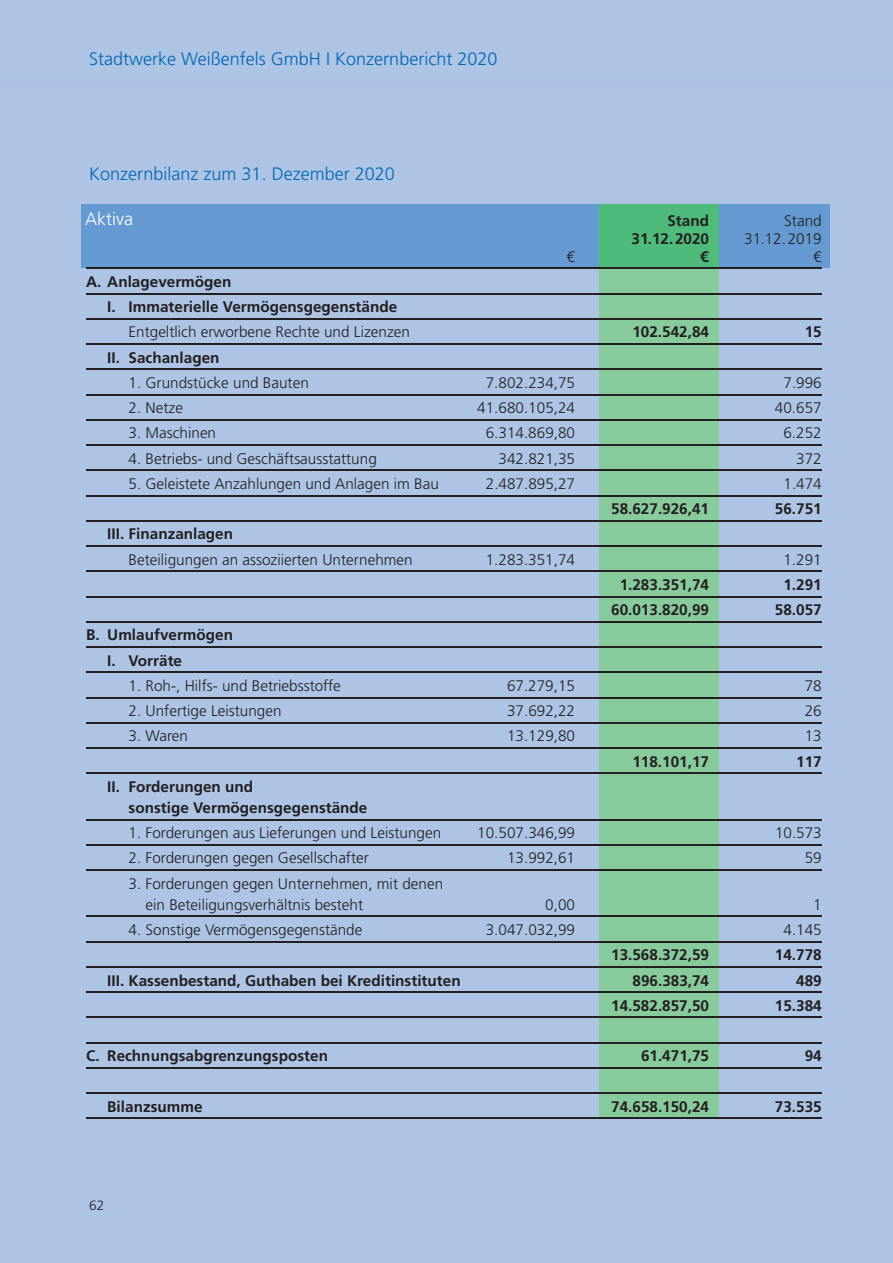
<style>
.page{position:relative;width:893px;height:1263px;background:#adc4e5}
.page>*{position:absolute;margin:0;border:0;box-sizing:border-box;transform-origin:0 0}
.t1{font:300 18px "Frutiger";color:#0166b3}
.t2{font:300 18px "Frutiger";color:#fff}
.t3{font:300 15.3px/21px "Frutiger";color:#231f20}
.t4{font:700 15.3px/25.2px "Frutiger";color:#231f20}
.t5{font:15.3px "Sparkasse Lt";color:#231f20}
.t6{font:700 15.3px "Sparkasse Rg";color:#231f20}
.t7{font:300 13.5px "Frutiger";color:#231f20}
</style>
<div class="page">
<div style="left:81px;top:204px;width:749px;height:64px;background:#6599d1"></div>
<div style="left:600px;top:204px;width:119px;height:914px;background:#87cb9c"></div>
<div style="left:600px;top:204px;width:119px;height:64px;background:#4ebb7a"></div>
<hr style="left:86px;top:267px;width:736px;height:1px;background:#231f20">
<hr style="left:86px;top:293px;width:736px;height:1px;background:#231f20">
<hr style="left:86px;top:318px;width:736px;height:2px;background:#231f20">
<hr style="left:86px;top:343px;width:736px;height:2px;background:#231f20">
<hr style="left:86px;top:369px;width:736px;height:1px;background:#231f20">
<hr style="left:86px;top:394px;width:736px;height:1px;background:#231f20">
<hr style="left:86px;top:419px;width:736px;height:2px;background:#231f20">
<hr style="left:86px;top:444px;width:736px;height:2px;background:#231f20">
<hr style="left:86px;top:470px;width:736px;height:1px;background:#231f20">
<hr style="left:86px;top:495px;width:736px;height:1px;background:#231f20">
<hr style="left:86px;top:520px;width:736px;height:2px;background:#231f20">
<hr style="left:86px;top:545px;width:736px;height:2px;background:#231f20">
<hr style="left:86px;top:571px;width:736px;height:1px;background:#231f20">
<hr style="left:86px;top:596px;width:736px;height:1px;background:#231f20">
<hr style="left:86px;top:621px;width:736px;height:2px;background:#231f20">
<hr style="left:86px;top:646px;width:736px;height:2px;background:#231f20">
<hr style="left:86px;top:672px;width:736px;height:1px;background:#231f20">
<hr style="left:86px;top:697px;width:736px;height:1px;background:#231f20">
<hr style="left:86px;top:722px;width:736px;height:2px;background:#231f20">
<hr style="left:86px;top:747px;width:736px;height:2px;background:#231f20">
<hr style="left:86px;top:773px;width:736px;height:1px;background:#231f20">
<hr style="left:86px;top:819px;width:736px;height:1px;background:#231f20">
<hr style="left:86px;top:844px;width:736px;height:2px;background:#231f20">
<hr style="left:86px;top:869px;width:736px;height:2px;background:#231f20">
<hr style="left:86px;top:916px;width:736px;height:1px;background:#231f20">
<hr style="left:86px;top:941px;width:736px;height:1px;background:#231f20">
<hr style="left:86px;top:966px;width:736px;height:2px;background:#231f20">
<hr style="left:86px;top:991px;width:736px;height:2px;background:#231f20">
<hr style="left:86px;top:1017px;width:736px;height:1px;background:#231f20">
<hr style="left:86px;top:1042px;width:736px;height:1px;background:#231f20">
<hr style="left:86px;top:1067px;width:736px;height:2px;background:#231f20">
<hr style="left:86px;top:1092px;width:736px;height:2px;background:#231f20">
<hr style="left:86px;top:1118px;width:736px;height:1px;background:#231f20">
<p class="t1" style="left:89px;top:49px;width:410px">Stadtwerke Weißenfels GmbH I Konzernbericht 2020</p>
<p class="t1" style="left:89px;top:164px;width:307px">Konzernbilanz zum 31. Dezember 2020</p>
<p class="t2" style="left:85px;top:209px;width:49px">Aktiva</p>
<p class="t4" style="left:667px;top:208px;width:43px">Stand</p>
<p class="t3" style="left:784px;top:210px;width:39px">Stand</p>
<p class="t4" style="left:632px;top:226px;width:79px">31.12.2020</p>
<p class="t3" style="left:744px;top:228px;width:79px">31.12.2019</p>
<p class="t5" style="left:566px;top:247px;width:10px">€</p>
<p class="t6" style="left:700px;top:246px;width:11px">€</p>
<p class="t5" style="left:813px;top:247px;width:10px">€</p>
<p class="t4" style="left:107px;top:269px;width:291px;text-indent:-21px">A. Anlagevermögen<br>I. Immaterielle Vermögensgegenstände</p>
<p class="t3" style="left:129px;top:322px;width:283px">Entgeltlich erworbene Rechte und Lizenzen</p>
<p class="t4" style="left:632px;top:319px;width:78px">102.542,84</p>
<p class="t4" style="left:805px;top:319px;width:19px">15</p>
<p class="t4" style="left:107px;top:345px;width:114px">II. Sachanlagen</p>
<p class="t3" style="left:129px;top:372px;width:182px">1. Grundstücke und Bauten</p>
<p class="t3" style="left:486px;top:372px;width:91px">7.802.234,75</p>
<p class="t3" style="left:783px;top:372px;width:40px">7.996</p>
<p class="t3" style="left:129px;top:397px;width:56px">2. Netze</p>
<p class="t3" style="left:477px;top:397px;width:99px">41.680.105,24</p>
<p class="t3" style="left:775px;top:397px;width:48px">40.657</p>
<p class="t3" style="left:129px;top:423px;width:89px">3. Maschinen</p>
<p class="t3" style="left:486px;top:423px;width:91px">6.314.869,80</p>
<p class="t3" style="left:783px;top:423px;width:40px">6.252</p>
<p class="t3" style="left:129px;top:448px;width:250px">4. Betriebs- und Geschäftsausstattung</p>
<p class="t3" style="left:499px;top:448px;width:78px">342.821,35</p>
<p class="t3" style="left:796px;top:448px;width:27px">372</p>
<p class="t3" style="left:129px;top:473px;width:312px">5. Geleistete Anzahlungen und Anlagen im Bau</p>
<p class="t3" style="left:486px;top:473px;width:91px">2.487.895,27</p>
<p class="t3" style="left:783px;top:473px;width:40px">1.474</p>
<p class="t4" style="left:611px;top:496px;width:99px">58.627.926,41</p>
<p class="t4" style="left:775px;top:496px;width:48px">56.751</p>
<p class="t4" style="left:107px;top:521px;width:127px">III. Finanzanlagen</p>
<p class="t3" style="left:129px;top:549px;width:286px">Beteiligungen an assoziierten Unternehmen</p>
<p class="t3" style="left:486px;top:549px;width:91px">1.283.351,74</p>
<p class="t3" style="left:783px;top:549px;width:40px">1.291</p>
<p class="t4" style="left:620px;top:572px;width:91px">1.283.351,74</p>
<p class="t4" style="left:783px;top:572px;width:40px">1.291</p>
<p class="t4" style="left:611px;top:597px;width:99px">60.013.820,99</p>
<p class="t4" style="left:775px;top:597px;width:48px">58.057</p>
<p class="t4" style="left:107px;top:622px;width:127px;text-indent:-21px">B. Umlaufvermögen<br>I. Vorräte</p>
<p class="t3" style="left:129px;top:675px;width:214px">1. Roh-, Hilfs- und Betriebsstoffe</p>
<p class="t3" style="left:507px;top:675px;width:70px">67.279,15</p>
<p class="t3" style="left:805px;top:675px;width:19px">78</p>
<p class="t3" style="left:129px;top:700px;width:155px">2. Unfertige Leistungen</p>
<p class="t3" style="left:507px;top:700px;width:70px">37.692,22</p>
<p class="t3" style="left:805px;top:700px;width:19px">26</p>
<p class="t3" style="left:129px;top:726px;width:61px">3. Waren</p>
<p class="t3" style="left:507px;top:726px;width:70px">13.129,80</p>
<p class="t3" style="left:805px;top:726px;width:19px">13</p>
<p class="t4" style="left:632px;top:749px;width:78px">118.101,17</p>
<p class="t4" style="left:796px;top:749px;width:27px">117</p>
<p class="t4" style="left:129px;top:776px;width:240px;line-height:21px;text-indent:-21px">II. Forderungen und<br>sonstige Vermögensgegenstände</p>
<p class="t3" style="left:129px;top:822px;width:314px">1. Forderungen aus Lieferungen und Leistungen</p>
<p class="t3" style="left:477px;top:822px;width:99px">10.507.346,99</p>
<p class="t3" style="left:775px;top:822px;width:48px">10.573</p>
<p class="t3" style="left:129px;top:848px;width:242px">2. Forderungen gegen Gesellschafter</p>
<p class="t3" style="left:507px;top:848px;width:70px">13.992,61</p>
<p class="t3" style="left:805px;top:848px;width:19px">59</p>
<p class="t3" style="left:146px;top:873px;width:299px;text-indent:-17px">3. Forderungen gegen Unternehmen, mit denen ein Beteiligungsverhältnis besteht</p>
<p class="t3" style="left:545px;top:894px;width:31px">0,00</p>
<p class="t3" style="left:813px;top:894px;width:10px">1</p>
<p class="t3" style="left:129px;top:919px;width:235px">4. Sonstige Vermögensgegenstände</p>
<p class="t3" style="left:486px;top:919px;width:91px">3.047.032,99</p>
<p class="t3" style="left:783px;top:919px;width:40px">4.145</p>
<p class="t4" style="left:611px;top:942px;width:99px">13.568.372,59</p>
<p class="t4" style="left:775px;top:942px;width:48px">14.778</p>
<p class="t4" style="left:107px;top:967px;width:355px">III. Kassenbestand, Guthaben bei Kreditinstituten</p>
<p class="t4" style="left:633px;top:967px;width:78px">896.383,74</p>
<p class="t4" style="left:796px;top:967px;width:27px">489</p>
<p class="t4" style="left:611px;top:993px;width:99px">14.582.857,50</p>
<p class="t4" style="left:775px;top:993px;width:48px">15.384</p>
<p class="t4" style="left:86px;top:1043px;width:243px">C. Rechnungsabgrenzungsposten</p>
<p class="t4" style="left:641px;top:1043px;width:70px">61.471,75</p>
<p class="t4" style="left:805px;top:1043px;width:19px">94</p>
<p class="t4" style="left:107px;top:1094px;width:97px">Bilanzsumme</p>
<p class="t4" style="left:611px;top:1094px;width:99px">74.658.150,24</p>
<p class="t4" style="left:775px;top:1094px;width:48px">73.535</p>
<p class="t7" style="left:89px;top:1197px;width:17px">62</p>
</div>
